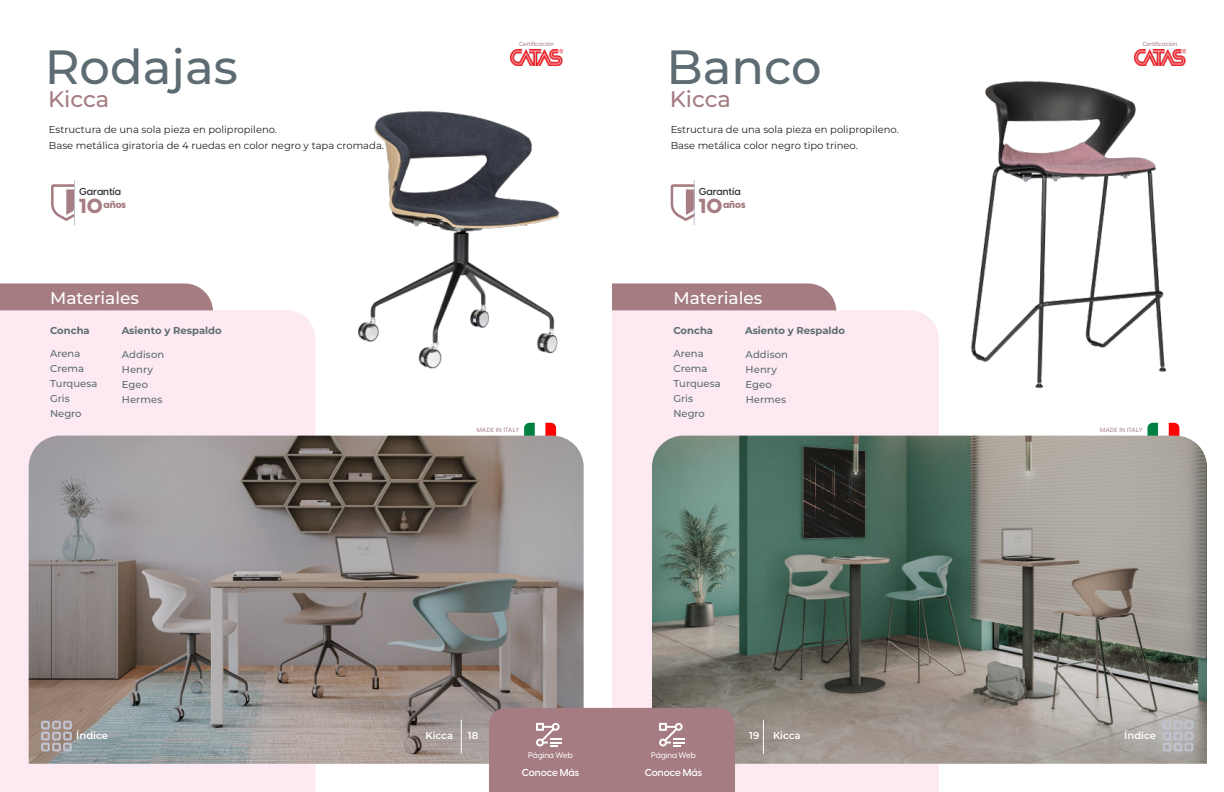
<style>
.page{position:relative;width:1224px;height:792px;background:#fff}
.page>*{position:absolute;margin:0;border:0;box-sizing:border-box;transform-origin:0 0}
.t1{font:500 48px "Montserrat";color:#5d6c72}
.t2{font:500 22.5px "Montserrat";letter-spacing:-.005em;color:#a57c81}
.t3{font:800 20px "Visby CF";color:#a67d82}
.t4{font:500 17px "Montserrat";color:#fff}
.t5{font:10px/16px "Montserrat";color:#231f20}
.t6{font:500 10px/15px "Montserrat";color:#5d6c72}
.t7{font:700 10px "Montserrat";color:#5d6c72}
.t8{font:600 10px "Montserrat";color:#fff}
.t9{font:600 10px "Visby CF";color:#fff}
.t10{font:600 10px "Visby CF";color:#2f3137}
.t11{font:800 10px "Visby CF";color:#a57c81}
.t12{font:500 8px "Visby CF";color:#fff}
.t13{font:500 6px "Visby CF";color:#a57c81}
.t14{font:500 6px "Visby CF";letter-spacing:.06em;color:#a57c81}
</style>
<div class="page">
<img style="left:358px;top:111px;width:202px;height:258px">
<div style="left:0;top:283px;width:213px;height:27px;background:#a57c81"></div>
<div style="left:0;top:310px;width:315px;height:482px;background:#fde9f2"></div>
<svg style="left:524px;top:423px;width:11px;height:13px"></svg>
<svg style="left:545px;top:423px;width:11px;height:13px"></svg>
<img style="left:511px;top:50px;width:51px;height:15px">
<img style="left:29px;top:436px;width:555px;height:328px">
<svg style="left:41px;top:721px;width:31px;height:30px"></svg>
<hr style="left:461px;top:720px;width:1px;height:34px;background:#fff">
<img style="left:971px;top:81px;width:196px;height:308px">
<div style="left:612px;top:283px;width:224px;height:27px;background:#a57c81"></div>
<div style="left:612px;top:310px;width:327px;height:482px;background:#fde9f2"></div>
<svg style="left:1147px;top:423px;width:11px;height:13px"></svg>
<svg style="left:1169px;top:423px;width:10px;height:13px"></svg>
<img style="left:1134px;top:50px;width:52px;height:15px">
<img style="left:652px;top:436px;width:555px;height:328px">
<div style="left:489px;top:708px;width:246px;height:84px;background:#a57c81"></div>
<svg style="left:1163px;top:721px;width:30px;height:30px"></svg>
<hr style="left:763px;top:720px;width:1px;height:34px;background:#fff">
<svg style="left:51px;top:184px;width:23px;height:37px"></svg>
<hr style="left:74px;top:180px;width:1px;height:45px;background:#bfc2cf">
<svg style="left:671px;top:184px;width:23px;height:37px"></svg>
<hr style="left:694px;top:180px;width:1px;height:45px;background:#bfc2cf">
<h1 class="t1" style="left:45px;top:34px;width:195px">Rodajas</h1>
<h2 class="t2" style="left:48px;top:83px;width:63px">Kicca</h2>
<p class="t5" style="left:49px;top:121px;width:337px">Estructura de una sola pieza en polipropileno.<br>Base metálica giratoria de 4 ruedas en color negro y tapa cromada.</p>
<p class="t13" style="left:519px;top:39px;width:37px">Certificación</p>
<h1 class="t1" style="left:666px;top:34px;width:157px">Banco</h1>
<h2 class="t2" style="left:670px;top:83px;width:63px">Kicca</h2>
<p class="t5" style="left:671px;top:121px;width:230px">Estructura de una sola pieza en polipropileno.<br>Base metálica color negro tipo trineo.</p>
<p class="t10" style="left:79px;top:184px;width:43px">Garantía</p>
<p class="t11" style="left:103px;top:196px;width:24px">años</p>
<h3 class="t3" style="left:698px;top:190px;width:26px">10</h3>
<p class="t10" style="left:699px;top:184px;width:43px">Garantía</p>
<p class="t11" style="left:723px;top:196px;width:24px">años</p>
<h3 class="t3" style="left:78px;top:190px;width:26px">10</h3>
<h3 class="t4" style="left:50px;top:286px;width:90px">Materiales</h3>
<p class="t7" style="left:50px;top:323px;width:41px">Concha</p>
<p class="t7" style="left:122px;top:323px;width:101px">Asiento y Respaldo</p>
<p class="t6" style="left:50px;top:346px;width:49px">Arena<br>Crema<br>Turquesa<br>Gris<br>Negro</p>
<p class="t6" style="left:122px;top:346px;width:44px;line-height:15.6px">Addison<br>Henry</p>
<p class="t6" style="left:122px;top:377px;width:42px">Egeo<br>Hermes</p>
<h3 class="t4" style="left:674px;top:286px;width:90px">Materiales</h3>
<p class="t7" style="left:674px;top:323px;width:41px">Concha</p>
<p class="t7" style="left:745px;top:323px;width:101px">Asiento y Respaldo</p>
<p class="t6" style="left:674px;top:346px;width:49px">Arena<br>Crema<br>Turquesa<br>Gris<br>Negro</p>
<p class="t6" style="left:746px;top:346px;width:44px;line-height:15.6px">Addison<br>Henry</p>
<p class="t6" style="left:746px;top:377px;width:42px">Egeo<br>Hermes</p>
<p class="t14" style="left:477px;top:425px;width:44px">MADE IN ITALY</p>
<p class="t13" style="left:1142px;top:39px;width:37px">Certificación</p>
<p class="t14" style="left:1100px;top:425px;width:44px">MADE IN ITALY</p>
<p class="t8" style="left:76px;top:728px;width:33px">Índice</p>
<p class="t8" style="left:426px;top:728px;width:29px">Kicca</p>
<p class="t8" style="left:468px;top:728px;width:12px">18</p>
<p class="t12" style="left:528px;top:749px;width:46px">Página Web</p>
<p class="t9" style="left:522px;top:765px;width:59px">Conoce Más</p>
<p class="t12" style="left:651px;top:749px;width:46px">Página Web</p>
<p class="t9" style="left:645px;top:765px;width:59px">Conoce Más</p>
<p class="t8" style="left:749px;top:728px;width:12px">19</p>
<p class="t8" style="left:773px;top:728px;width:29px">Kicca</p>
<p class="t8" style="left:1124px;top:728px;width:33px">Índice</p>
</div>
